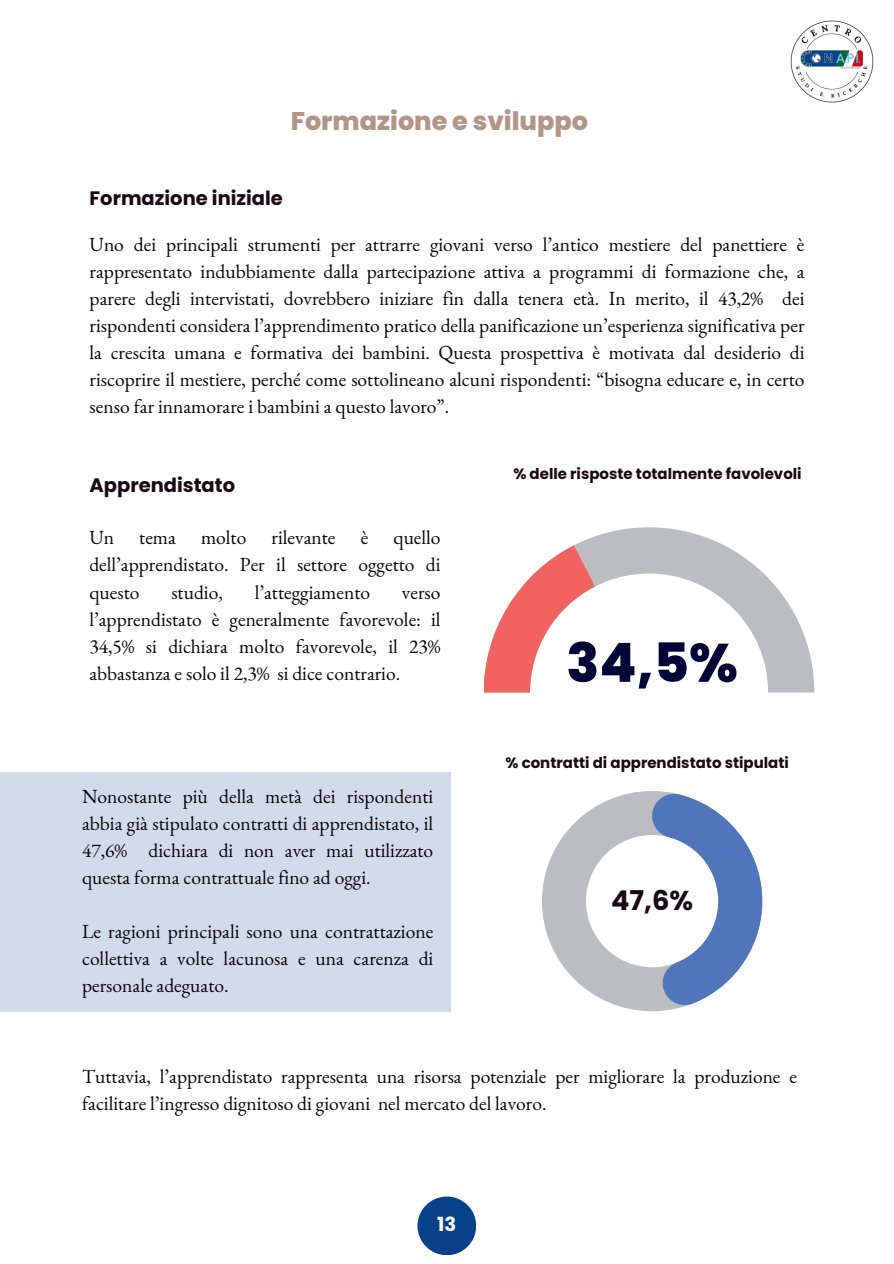
<style>
.page{position:relative;width:894px;height:1264px;background:#fff}
.page>*{position:absolute;margin:0;border:0;box-sizing:border-box;transform-origin:0 0}
.t1{font:800 54px "Poppins";color:#000436}
.t2{font:700 27.3px "Poppins";color:#1a0910}
.t3{font:800 25.5px "Poppins";color:#b39588}
.t4{font:19.5px/27px "EB Garamond";color:#030407;text-align:justify}
.t5{font:700 19.5px "Poppins";color:#1a0910}
.t6{font:700 19.5px "Poppins";color:#fff}
.t7{font:700 15px "Poppins";color:#1a0910}
</style>
<div class="page">
<svg style="left:575px;top:527px;width:239px;height:165px"></svg>
<svg style="left:484px;top:545px;width:111px;height:147px"></svg>
<div style="left:0;top:771px;width:451px;height:240px;background:#d2dbea"></div>
<svg style="left:542px;top:791px;width:143px;height:220px;fill:#bec0c2"></svg>
<svg style="left:649px;top:791px;width:113px;height:215px"></svg>
<img style="left:790px;top:20px;width:84px;height:83px">
<div style="left:417px;top:1196px;width:59px;height:59px;background:#08418a;border-radius:50%"></div>
<h3 class="t3" style="left:290px;top:106px;width:299px">Formazione e sviluppo</h3>
<p class="t5" style="left:90px;top:187px;width:195px">Formazione iniziale</p>
<p class="t4" style="left:90px;top:231px;width:716px">Uno dei principali strumenti per attrarre giovani verso l’antico mestiere del panettiere è rappresentato indubbiamente dalla partecipazione attiva a programmi di formazione che, a parere degli intervistati, dovrebbero iniziare fin dalla tenera età. In merito, il 43,2% dei rispondenti considera l’apprendimento pratico della panificazione un’esperienza significativa per la crescita umana e formativa dei bambini. Questa prospettiva è motivata dal desiderio di riscoprire il mestiere, perché come sottolineano alcuni rispondenti: “bisogna educare e, in certo senso far innamorare i bambini a questo lavoro”.</p>
<p class="t5" style="left:90px;top:474px;width:147px">Apprendistato</p>
<p class="t4" style="left:89px;top:524px;width:26px">Un</p>
<p class="t4" style="left:139px;top:524px;width:38px">tema</p>
<p class="t4" style="left:201px;top:524px;width:47px">molto</p>
<p class="t4" style="left:271px;top:524px;width:65px">rilevante</p>
<p class="t4" style="left:360px;top:524px;width:9px">è</p>
<p class="t4" style="left:89px;top:524px;width:352px;text-indent:304px">quello dell’apprendistato. Per il settore oggetto di questo</p>
<p class="t4" style="left:171px;top:578px;width:53px">studio,</p>
<p class="t4" style="left:254px;top:578px;width:117px">l’atteggiamento</p>
<p class="t4" style="left:89px;top:578px;width:352px;text-indent:312px">verso l’apprendistato è generalmente favorevole: il 34,5% si dichiara molto favorevole, il 23% abbastanza e solo il 2,3% si dice contrario.</p>
<p class="t4" style="left:82px;top:782px;width:352px">Nonostante più della metà dei rispondenti abbia già stipulato contratti di apprendistato, il 47,6% dichiara di non aver mai utilizzato questa forma contrattuale fino ad oggi.</p>
<p class="t4" style="left:82px;top:917px;width:352px">Le ragioni principali sono una contrattazione collettiva a volte lacunosa e una carenza di personale adeguato.</p>
<p class="t7" style="left:513px;top:465px;width:290px">% delle risposte totalmente favolevoli</p>
<h1 class="t1" style="left:566px;top:631px;width:173px">34,5%</h1>
<p class="t7" style="left:505px;top:753px;width:285px">% contratti di apprendistato stipulati</p>
<h2 class="t2" style="left:611px;top:884px;width:83px">47,6%</h2>
<p class="t4" style="left:82px;top:1062px;width:716px">Tuttavia, l’apprendistato rappresenta una risorsa potenziale per migliorare la produzione e facilitare l’ingresso dignitoso di giovani nel mercato del lavoro.</p>
<p class="t6" style="left:437px;top:1213px;width:21px">13</p>
</div>
